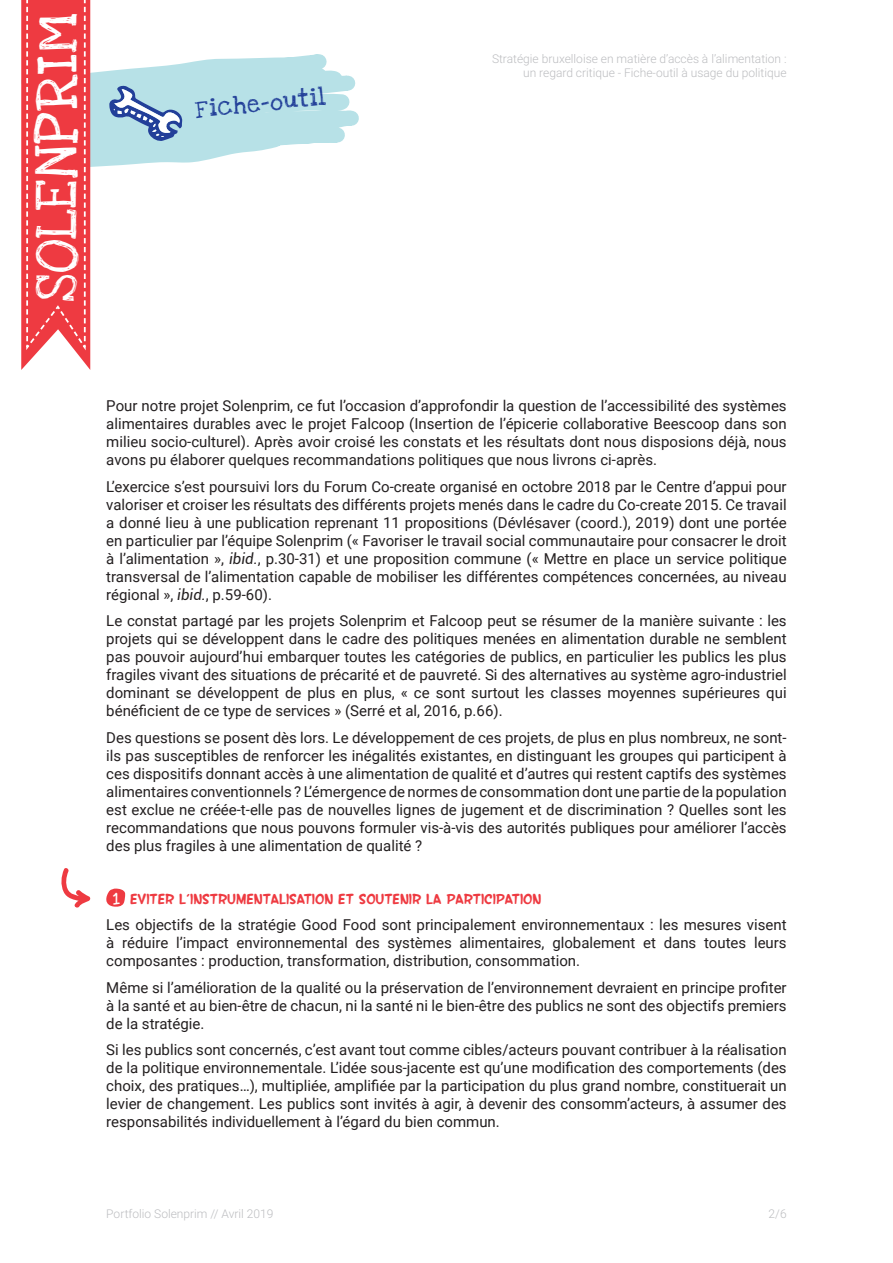
<style>
.page{position:relative;width:893px;height:1263px;background:#fff}
.page>*{position:absolute;margin:0;border:0;box-sizing:border-box;transform-origin:0 0}
.t1{font:43.2px "Love Ya Like A Sister";letter-spacing:.02em;color:#fff}
.t2{font:18px "Love Ya Like A Sister";color:#223f99}
.t3{font:15px/18px "Roboto";color:#231f20;text-align:justify}
.t4{font:700 15px "SF Wonder Comic";color:#ee3a41}
.t5{font:300 12px/14.4px "Roboto";color:#bcbdc0;text-align:right}
.s1{font-style:italic}
.s2{font-family:"Swagger";font-size:16.8px;color:#fff}
</style>
<div class="page">
<svg style="left:106px;top:888px;width:19px;height:19px"></svg>
<svg style="left:21px;top:0;width:338px;height:370px"></svg>
<svg style="left:61px;top:868px;width:30px;height:40px"></svg>
<h1 class="t1" style="left:21px;top:302px;width:290px;rotate:-90deg">SOLENPRIM</h1>
<p class="t2" style="left:194px;top:95px;width:132px;rotate:-6deg">F iche-outil</p>
<p class="t5" style="left:492px;top:51px;width:296px">Stratégie bruxelloise en matière d’accès à l’alimentation : un regard critique - Fiche-outil à usage du politique</p>
<p class="t3" style="left:106px;top:396px;width:682px">Pour notre projet Solenprim, ce fut l’occasion d’approfondir la question de l’accessibilité des systèmes alimentaires durables avec le projet Falcoop (Insertion de l’épicerie collaborative Beescoop dans son milieu socio-culturel). Après avoir croisé les constats et les résultats dont nous disposions déjà, nous avons pu élaborer quelques recommandations politiques que nous livrons ci-après.</p>
<p class="t3" style="left:106px;top:477px;width:682px">L’exercice s’est poursuivi lors du Forum Co-create organisé en octobre 2018 par le Centre d’appui pour valoriser et croiser les résultats des différents projets menés dans le cadre du Co-create 2015. Ce travail a donné lieu à une publication reprenant 11 propositions (Dévlésaver (coord.), 2019) dont une portée en particulier par l’équipe Solenprim (« Favoriser le travail social communautaire pour consacrer le droit à l’alimentation », <span class="s1">ibid.</span>, p.30-31) et une proposition commune (« Mettre en place un service politique transversal de l’alimentation capable de mobiliser les différentes compétences concernées, au niveau régional », <span class="s1">ibid.</span>, p.59-60).</p>
<p class="t3" style="left:106px;top:611px;width:682px">Le constat partagé par les projets Solenprim et Falcoop peut se résumer de la manière suivante : les projets qui se développent dans le cadre des politiques menées en alimentation durable ne semblent pas pouvoir aujourd’hui embarquer toutes les catégories de publics, en particulier les publics les plus fragiles vivant des situations de précarité et de pauvreté. Si des alternatives au système agro-industriel dominant se développent de plus en plus, « ce sont surtout les classes moyennes supérieures qui bénéficient de ce type de services » (Serré et al, 2016, p.66).</p>
<p class="t3" style="left:106px;top:728px;width:682px">Des questions se posent dès lors. Le développement de ces projets, de plus en plus nombreux, ne sont&shy;ils pas susceptibles de renforcer les inégalités existantes, en distinguant les groupes qui participent à ces dispositifs donnant accès à une alimentation de qualité et d’autres qui restent captifs des systèmes alimentaires conventionnels ? L’émergence de normes de consommation dont une partie de la population est exclue ne créée-t-elle pas de nouvelles lignes de jugement et de discrimination ? Quelles sont les recommandations que nous pouvons formuler vis-à-vis des autorités publiques pour améliorer l’accès des plus fragiles à une alimentation de qualité ?</p>
<p class="t4" style="left:112px;top:889px;width:431px"><span class="s2">1</span> EVITER L’INSTRUMENTALISATION ET SOUTENIR LA PARTICIPATION</p>
<p class="t3" style="left:106px;top:915px;width:682px">Les objectifs de la stratégie Good Food sont principalement environnementaux : les mesures visent à réduire l’impact environnemental des systèmes alimentaires, globalement et dans toutes leurs composantes : production, transformation, distribution, consommation.</p>
<p class="t3" style="left:106px;top:978px;width:682px">Même si l’amélioration de la qualité ou la préservation de l’environnement devraient en principe profiter à la santé et au bien-être de chacun, ni la santé ni le bien-être des publics ne sont des objectifs premiers de la stratégie.</p>
<p class="t3" style="left:106px;top:1040px;width:682px">Si les publics sont concernés, c’est avant tout comme cibles/acteurs pouvant contribuer à la réalisation de la politique environnementale. L’idée sous-jacente est qu’une modification des comportements (des choix, des pratiques…), multipliée, amplifiée par la participation du plus grand nombre, constituerait un levier de changement. Les publics sont invités à agir, à devenir des consomm’acteurs, à assumer des responsabilités individuellement à l’égard du bien commun.</p>
<p class="t5" style="left:106px;top:1206px;width:169px">Portfolio Solenprim // Avril 2019</p>
<p class="t5" style="left:769px;top:1206px;width:20px">2/6</p>
</div>
